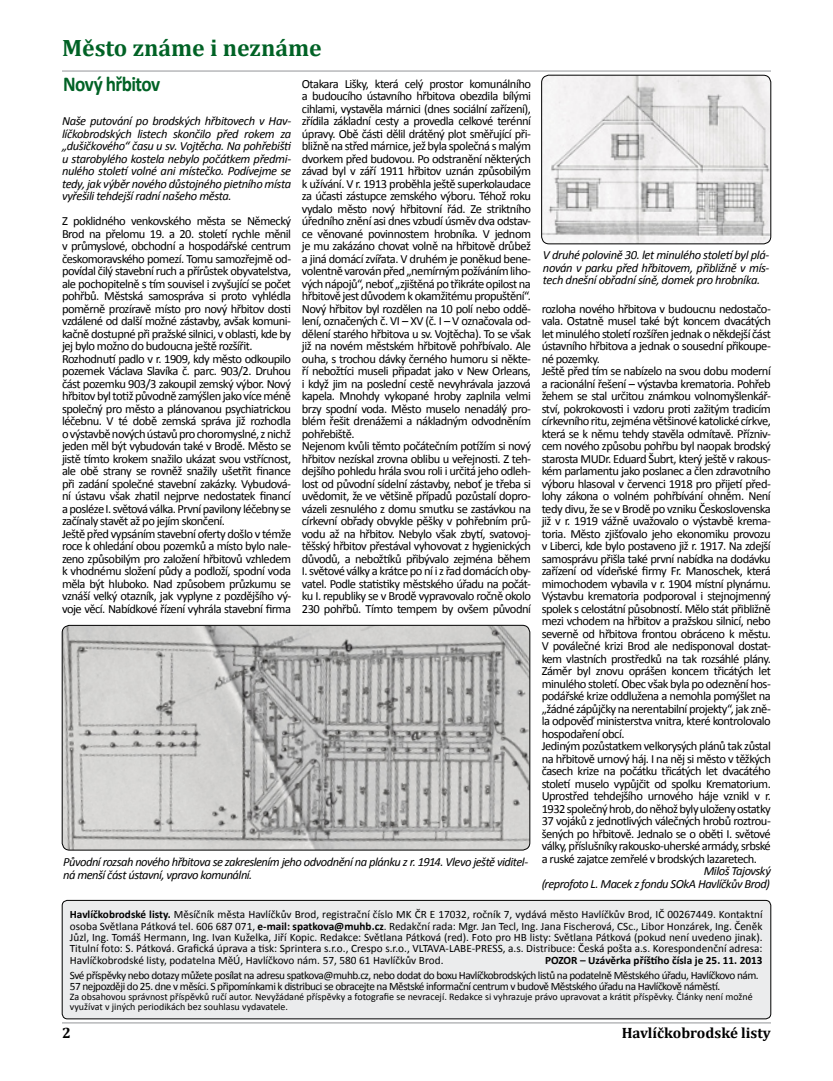
<style>
.page{position:relative;width:833px;height:1081px;background:#fff}
.page>*{position:absolute;margin:0;border:0;box-sizing:border-box;transform-origin:0 0}
.t1{font:700 23.75px "Cambria";color:#006225}
.t2{font:700 21.25px "Calibri";letter-spacing:-.035em;color:#006225;scale:.9 1}
.t3{font:700 15px "Cambria";color:#000}
.t4{font:12.5px/12.5px "Calibri";letter-spacing:-.04em;color:#000}
.t5{font:italic 12.5px/12.5px "Calibri";letter-spacing:-.035em;color:#000;text-align:justify}
.t6{font:11.25px/11.2px "Calibri";letter-spacing:-.04em;color:#000;text-align:justify}
.t7{font:700 11.25px "Calibri";color:#000}
.t8{font:10px/10px "Calibri";color:#000}
.s1{font-weight:700}
</style>
<div class="page">
<hr style="left:62px;top:1022px;width:709px;height:1px;background:#939598">
<hr style="left:62px;top:71px;width:709px;height:1px;background:#939598">
<div style="left:62px;top:900px;width:709px;height:119px;background:#ebeced;border-radius:5px"></div>
<div style="left:62px;top:900px;width:709px;height:119px;border:1px solid #000;border-radius:5px"></div>
<img style="left:541px;top:75px;width:230px;height:169px">
<div style="left:541px;top:75px;width:230px;height:169px;border:1px solid #000;border-radius:8px"></div>
<img style="left:62px;top:625px;width:468px;height:225px">
<div style="left:62px;top:625px;width:468px;height:225px;border:1px solid #000;border-radius:8px"></div>
<h1 class="t1" style="left:62px;top:33px;width:261px">Město známe i neznáme</h1>
<h2 class="t2" style="left:63px;top:71px;width:109px">Nový hřbitov</h2>
<p class="t5" style="left:62px;top:114px;width:231px">Naše putování po brodských hřbitovech v Hav&shy;líčkobrodských listech skončilo před rokem za „dušičkového“ času u sv. Vojtěcha. Na pohřebišti u starobylého kostela nebylo počátkem předmi&shy;nulého století volné ani místečko. Podívejme se tedy, jak výběr nového důstojného pietního místa vyřešili tehdejší radní našeho města.</p>
<p class="t4" style="left:62px;top:214px;width:231px">Z poklidného venkovského města se Německý Brod na přelomu 19. a 20. století rychle měnil v průmyslové, obchodní a hospodářské centrum českomoravského pomezí. Tomu samozřejmě od&shy;povídal čilý stavební ruch a přírůstek obyvatelstva, ale pochopitelně s tím souvisel i zvyšující se počet pohřbů. Městská samospráva si proto vyhlédla poměrně prozíravě místo pro nový hřbitov dosti vzdálené od další možné zástavby, avšak komuni&shy;kačně dostupné při pražské silnici, v oblasti, kde by jej bylo možno do budoucna ještě rozšířit.<br>Rozhodnutí padlo v r. 1909, kdy město odkoupilo pozemek Václava Slavíka č. parc. 903/2. Druhou část pozemku 903/3 zakoupil zemský výbor. Nový hřbitov byl totiž původně zamýšlen jako více méně společný pro město a plánovanou psychiatrickou léčebnu. V té době zemská správa již rozhodla o výstavbě nových ústavů pro choromyslné, znichž jeden měl být vybudován také v Brodě. Město se jistě tímto krokem snažilo ukázat svou vstřícnost, ale obě strany se rovněž snažily ušetřit finance při zadání společné stavební zakázky. Vybudová&shy;ní ústavu však zhatil nejprve nedostatek financí a posléze I. světová válka. První pavilony léčebny se začínaly stavět až po jejím skončení.<br>Ještě před vypsáním stavební oferty došlo v témže roce k ohledání obou pozemků a místo bylo nale&shy;zeno způsobilým pro založení hřbitovů vzhledem k vhodnému složení půdy a podloží, spodní voda měla být hluboko. Nad způsobem průzkumu se vznáší velký otazník, jak vyplyne z pozdějšího vý&shy;voje věcí. Nabídkové řízení vyhrála stavební firma</p>
<p class="t4" style="left:302px;top:77px;width:231px">Otakara Lišky, která celý prostor komunálního a budoucího ústavního hřbitova obezdila bílými cihlami, vystavěla márnici (dnes sociální zařízení), zřídila základní cesty a provedla celkové terénní úpravy. Obě části dělil drátěný plot směřující při&shy;bližně na střed márnice, jež byla společná s malým dvorkem před budovou. Po odstranění některých závad byl v září 1911 hřbitov uznán způsobilým k užívání. V r. 1913 proběhla ještě superkolaudace za účasti zástupce zemského výboru. Téhož roku vydalo město nový hřbitovní řád. Ze striktního úředního znění asi dnes vzbudí úsměv dva odstav&shy;ce věnované povinnostem hrobníka. V jednom je mu zakázáno chovat volně na hřbitově drůbež a jiná domácí zvířata. V druhém je poněkud bene&shy;volentně varován před „nemírným požíváním liho&shy;vých nápojů“, neboť „zjištěná po třikráte opilost na hřbitově jest důvodem k okamžitému propuštění“.<br>Nový hřbitov byl rozdělen na 10 polí nebo oddě&shy;lení, označených č. VI – XV (č. I – V označovala od&shy;dělení starého hřbitova u sv. Vojtěcha). To se však již na novém městském hřbitově pohřbívalo. Ale ouha, s trochou dávky černého humoru si někte&shy;ří nebožtíci museli připadat jako v New Orleans, i když jim na poslední cestě nevyhrávala jazzová kapela. Mnohdy vykopané hroby zaplnila velmi brzy spodní voda. Město muselo nenadálý pro&shy;blém řešit drenážemi a nákladným odvodněním pohřebiště.<br>Nejenom kvůli těmto počátečním potížím si nový hřbitov nezískal zrovna oblibu u veřejnosti. Z teh&shy;dejšího pohledu hrála svou roli i určitá jeho odleh&shy;lost od původní sídelní zástavby, neboť je třeba si uvědomit, že ve většině případů pozůstalí dopro&shy;vázeli zesnulého z domu smutku se zastávkou na církevní obřady obvykle pěšky v pohřebním prů&shy;vodu až na hřbitov. Nebylo však zbytí, svatovoj&shy;těšský hřbitov přestával vyhovovat z hygienických důvodů, a nebožtíků přibývalo zejména během I. světové války a krátce po ní i z řad domácích oby&shy;vatel. Podle statistiky městského úřadu na počát&shy;ku I. republiky se v Brodě vypravovalo ročně okolo 230 pohřbů. Tímto tempem by ovšem původní</p>
<p class="t5" style="left:63px;top:855px;width:466px">Původní rozsah nového hřbitova se zakreslením jeho odvodnění na plánku z r. 1914. Vlevo ještě viditel&shy;ná menší část ústavní, vpravo komunální.</p>
<p class="t5" style="left:543px;top:248px;width:228px">V druhé polovině 30. let minulého století byl plá&shy;nován v parku před hřbitovem, přibližně v mís&shy;tech dnešní obřadní síně, domek pro hrobníka.</p>
<p class="t4" style="left:542px;top:302px;width:231px">rozloha nového hřbitova v budoucnu nedostačo&shy;vala. Ostatně musel také být koncem dvacátých let minulého století rozšířen jednak o někdejší část ústavního hřbitova a jednak o sousední přikoupe&shy;né pozemky.<br>Ještě před tím se nabízelo na svou dobu moderní a racionální řešení – výstavba krematoria. Pohřeb žehem se stal určitou známkou volnomyšlenkář&shy;ství, pokrokovosti i vzdoru proti zažitým tradicím církevního ritu, zejména většinové katolické církve, která se k němu tehdy stavěla odmítavě. Přízniv&shy;cem nového způsobu pohřbu byl naopak brodský starosta MUDr. Eduard Šubrt, který ještě v rakous&shy;kém parlamentu jako poslanec a člen zdravotního výboru hlasoval v červenci 1918 pro přijetí před&shy;lohy zákona o volném pohřbívání ohněm. Není tedy divu, že se v Brodě po vzniku Československa již v r. 1919 vážně uvažovalo o výstavbě krema&shy;toria. Město zjišťovalo jeho ekonomiku provozu v Liberci, kde bylo postaveno již r. 1917. Na zdejší samosprávu přišla také první nabídka na dodávku zařízení od vídeňské firmy Fr. Manoschek, která mimochodem vybavila v r. 1904 místní plynárnu.<br>Výstavbu krematoria podporoval i stejnojmenný spolek s celostátní působností. Mělo stát přibližně mezi vchodem na hřbitov a pražskou silnicí, nebo severně od hřbitova frontou obráceno k městu.<br>V poválečné krizi Brod ale nedisponoval dostat&shy;kem vlastních prostředků na tak rozsáhlé plány.<br>Záměr byl znovu oprášen koncem třicátých let minulého století. Obec však byla po odeznění hos&shy;podářské krize oddlužena a nemohla pomýšlet na „žádné zápůjčky na nerentabilní projekty“, jak zně&shy;la odpověď ministerstva vnitra, které kontrolovalo hospodaření obcí.<br>Jediným pozůstatkem velkorysých plánů tak zůstal na hřbitově urnový háj. I na něj si město v těžkých časech krize na počátku třicátých let dvacátého století muselo vypůjčit od spolku Krematorium.<br>Uprostřed tehdejšího urnového háje vznikl v r.<br>1932 společný hrob, do něhož byly uloženy ostatky 37 vojáků z jednotlivých válečných hrobů roztrou&shy;šených po hřbitově. Jednalo se o oběti I. světové války, příslušníky rakousko-uherské armády, srbské a ruské zajatce zemřelé v brodských lazaretech.</p>
<p class="t5" style="left:542px;top:864px;width:231px;text-align:right">Miloš Tajovský<br>(reprofoto L. Macek z fondu SOkA Havlíčkův Brod)</p>
<p class="t6" style="left:70px;top:908px;width:694px"><span class="s1">Havlíčkobrodské listy.</span> Měsíčník města Havlíčkův Brod, registrační číslo MK ČR E 17032, ročník 7, vydává město Havlíčkův Brod, IČ 00267449. Kontaktní osoba Světlana Pátková tel. 606 687 071, <span class="s1">e-mail: spatkova@muhb.cz</span>. Redakční rada: Mgr. Jan Tecl, Ing. Jana Fischerová, CSc., Libor Honzárek, Ing. Čeněk Jůzl, Ing. Tomáš Hermann, Ing. Ivan Kuželka, Jiří Kopic. Redakce: Světlana Pátková (red). Foto pro HB listy: Světlana Pátková (pokud není uvedeno jinak).<br>Titulní foto: S. Pátková. Grafická úprava a tisk: Sprintera s.r.o., Crespo s.r.o., VLTAVA-LABE-PRESS, a.s. Distribuce: Česká pošta a.s. Korespondenční adresa:<br>Havlíčkobrodské listy, podatelna MěÚ, Havlíčkovo nám. 57, 580 61 Havlíčkův Brod.</p>
<p class="t7" style="left:545px;top:953px;width:219px">POZOR – Uzávěrka příštího čísla je 25. 11. 2013</p>
<p class="t6" style="left:70px;top:968px;width:690px">Své příspěvky nebo dotazy můžete posílat na adresu spatkova@muhb.cz, nebo dodat do boxu Havlíčkobrodských listů na podatelně Městského úřadu, Havlíčkovo nám.<br>57 nejpozději do 25. dne v měsíci. S připomínkami k distribuci se obracejte na Městské informační centrum v budově Městského úřadu na Havlíčkově náměstí.</p>
<p class="t8" style="left:70px;top:991px;width:684px">Za obsahovou správnost příspěvků ručí autor. Nevyžádané příspěvky a fotografie se nevracejí. Redakce si vyhrazuje právo upravovat a krátit příspěvky. Články není možné využívat v jiných periodikách bez souhlasu vydavatele.</p>
<p class="t3" style="left:62px;top:1024px;width:10px">2</p>
<p class="t3" style="left:621px;top:1024px;width:151px">Havlíčkobrodské listy</p>
</div>
